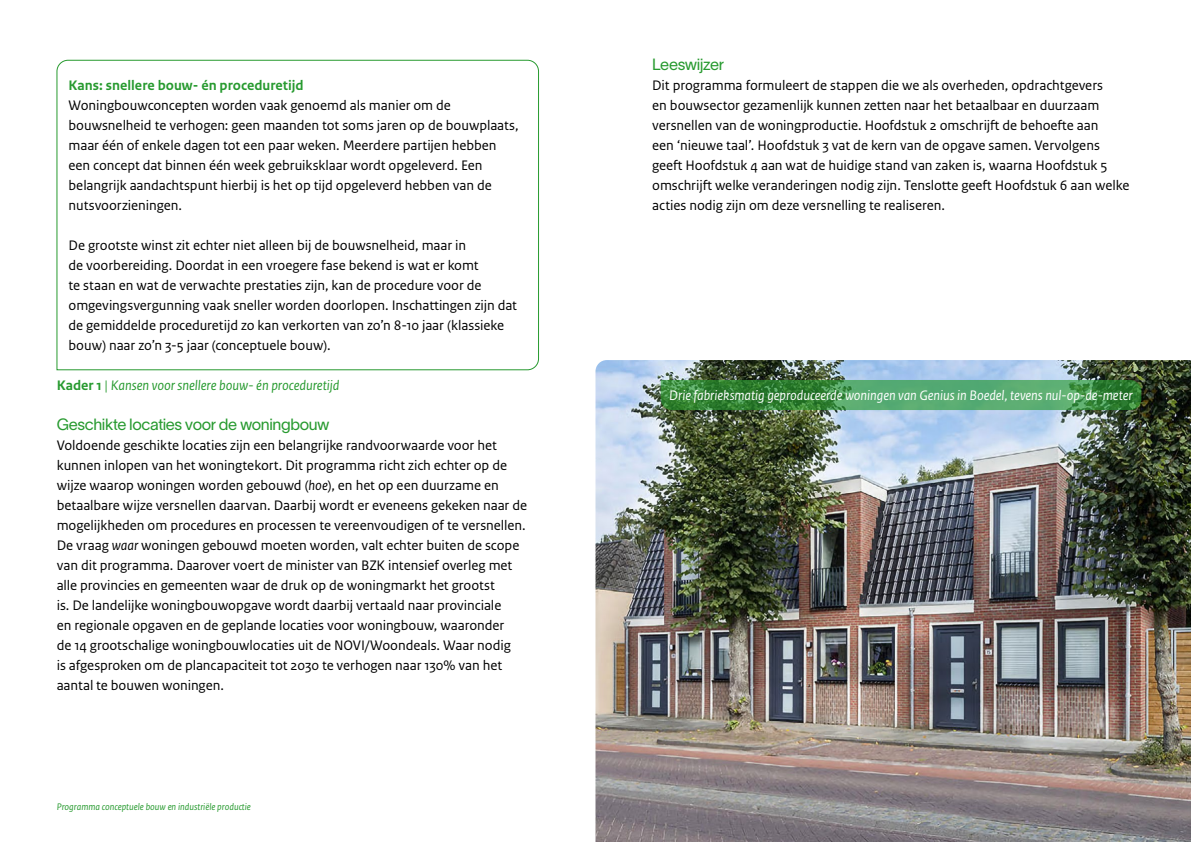
<style>
.page{position:relative;width:1191px;height:842px;background:#fff}
.page>*{position:absolute;margin:0;border:0;box-sizing:border-box;transform-origin:0 0}
.t1{font:16px "Lausanne 300";letter-spacing:-.025em;color:#279a2f}
.t2{font:14.5px/20px "Rijksoverheid Sans Text";letter-spacing:-.005em;color:#000}
.t3{font:italic 14.5px "Rijksoverheid Sans Text";letter-spacing:-.005em;color:#fff}
.t4{font:italic 14.5px "Rijksoverheid Sans Text";letter-spacing:-.005em;color:#279a2f}
.t5{font:700 14.5px "Rijksoverheid Sans Text";color:#279a2f}
.t6{font:italic 10px "Rijksoverheid Sans Text";color:#279a2f}
.s1{font-weight:700;font-style:normal}
.s2{font-style:italic}
</style>
<div class="page">
<svg style="left:56px;top:60px;width:483px;height:310px"></svg>
<img style="left:595px;top:360px;width:596px;height:482px">
<svg style="left:660px;top:380px;width:481px;height:30px;background:#469653"></svg>
<p class="t5" style="left:69px;top:77px;width:237px">Kans: snellere bouw- én proceduretijd</p>
<p class="t2" style="left:69px;top:95px;width:451px">Woningbouwconcepten worden vaak genoemd als manier om de bouwsnelheid te verhogen: geen maanden tot soms jaren op de bouwplaats, maar één of enkele dagen tot een paar weken. Meerdere partijen hebben een concept dat binnen één week gebruiksklaar wordt opgeleverd. Een belangrijk aandachtspunt hierbij is het op tijd opgeleverd hebben van de nutsvoorzieningen.</p>
<p class="t2" style="left:69px;top:235px;width:450px">De grootste winst zit echter niet alleen bij de bouwsnelheid, maar in<br>de voorbereiding. Doordat in een vroegere fase bekend is wat er komt<br>te staan en wat de verwachte prestaties zijn, kan de procedure voor de omgevingsvergunning vaak sneller worden doorlopen. Inschattingen zijn dat de gemiddelde proceduretijd zo kan verkorten van zo’n 8-10 jaar (klassieke bouw) naar zo’n 3-5 jaar (conceptuele bouw).</p>
<p class="t4" style="left:57px;top:377px;width:284px"><span class="s1">Kader 1</span> | Kansen voor snellere bouw- én proceduretijd</p>
<p class="t1" style="left:57px;top:414px;width:274px">Geschikte locaties voor de woningbouw</p>
<p class="t2" style="left:57px;top:435px;width:472px">Voldoende geschikte locaties zijn een belangrijke randvoorwaarde voor het kunnen inlopen van het woningtekort. Dit programma richt zich echter op de wijze waarop woningen worden gebouwd (<span class="s2">hoe</span>), en het op een duurzame en betaalbare wijze versnellen daarvan. Daarbij wordt er eveneens gekeken naar de mogelijkheden om procedures en processen te vereenvoudigen of te versnellen.<br>De vraag <span class="s2">waar</span> woningen gebouwd moeten worden, valt echter buiten de scope van dit programma. Daarover voert de minister van BZK intensief overleg met alle provincies en gemeenten waar de druk op de woningmarkt het grootst<br>is. De landelijke woningbouwopgave wordt daarbij vertaald naar provinciale<br>en regionale opgaven en de geplande locaties voor woningbouw, waaronder<br>de 14 grootschalige woningbouwlocaties uit de NOVI/Woondeals. Waar nodig<br>is afgesproken om de plancapaciteit tot 2030 te verhogen naar 130% van het aantal te bouwen woningen.</p>
<p class="t6" style="left:57px;top:801px;width:196px">Programma conceptuele bouw en industriële productie</p>
<p class="t1" style="left:652px;top:54px;width:73px">Leeswijzer</p>
<p class="t2" style="left:652px;top:75px;width:478px">Dit programma formuleert de stappen die we als overheden, opdrachtgevers<br>en bouwsector gezamenlijk kunnen zetten naar het betaalbaar en duurzaam versnellen van de woningproductie. Hoofdstuk 2 omschrijft de behoefte aan<br>een ‘nieuwe taal’. Hoofdstuk 3 vat de kern van de opgave samen. Vervolgens geeft Hoofdstuk 4 aan wat de huidige stand van zaken is, waarna Hoofdstuk 5 omschrijft welke veranderingen nodig zijn. Tenslotte geeft Hoofdstuk 6 aan welke acties nodig zijn om deze versnelling te realiseren.</p>
<p class="t3" style="left:669px;top:387px;width:465px">Drie fabrieksmatig geproduceerde woningen van Genius in Boedel, tevens nul-op-de-meter</p>
</div>
